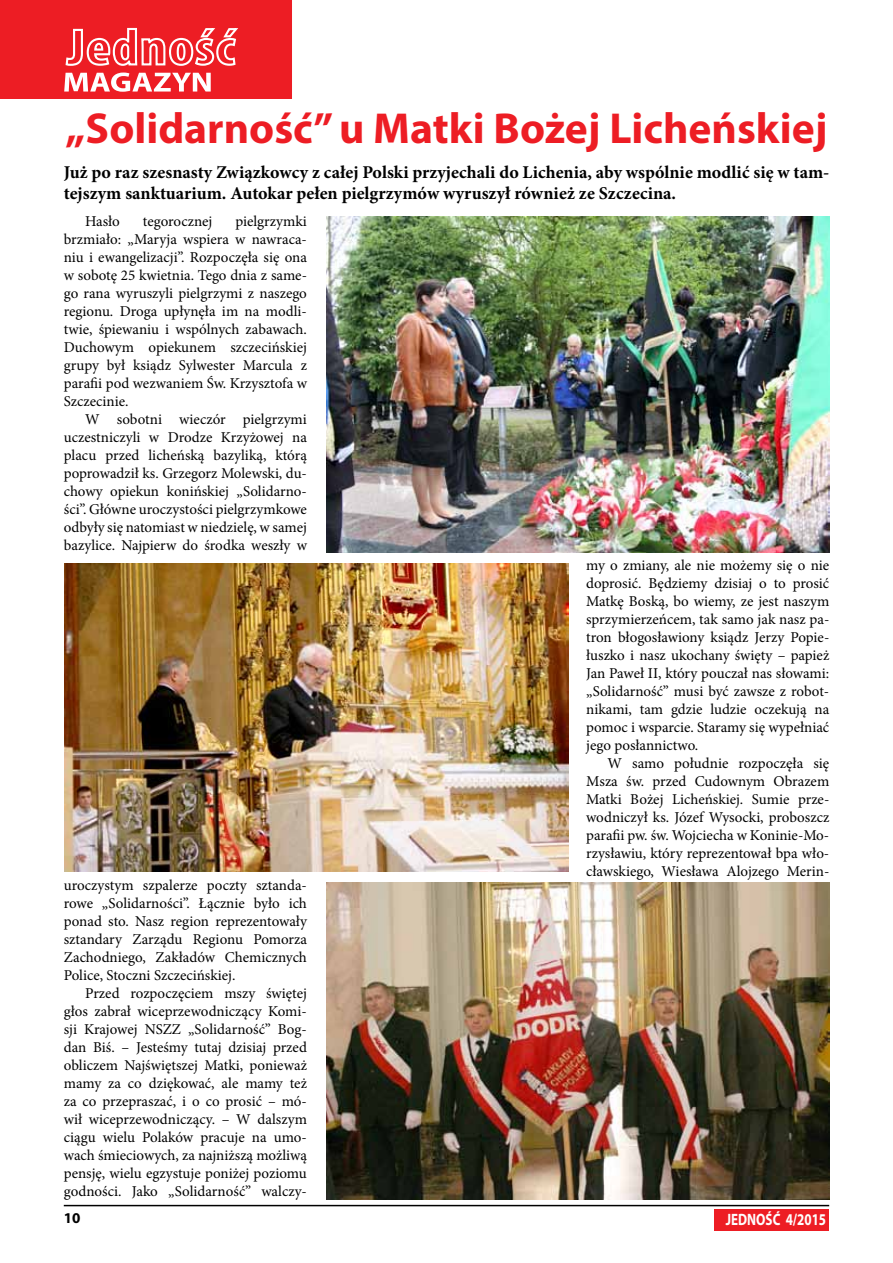
<style>
.page{position:relative;width:893px;height:1263px;background:#fff}
.page>*{position:absolute;margin:0;border:0;box-sizing:border-box;transform-origin:0 0}
.t1{font:700 43.5px "Myriad Pro";color:#ed1d24}
.t2{font:700 18px/21.6px "Minion Pro";color:#000}
.t3{font:700 16.5px "Myriad Pro";color:#fff;scale:.79 1}
.t4{font:15px/18px "Minion Pro";color:#000;text-align:justify}
.t5{font:700 15px "Myriad Pro";color:#000}
</style>
<div class="page">
<div style="left:714px;top:1209px;width:115px;height:21px;background:#ed1d24"></div>
<hr style="left:64px;top:1205px;width:765px;height:1px;background:#000">
<svg style="left:0;top:0;width:292px;height:99px;background:#ee363c"></svg>
<img style="left:64px;top:563px;width:504px;height:309px">
<img style="left:326px;top:217px;width:503px;height:335px">
<img style="left:326px;top:883px;width:503px;height:316px">
<h1 class="t1" style="left:66px;top:100px;width:763px">„Solidarność” u Matki Bożej Licheńskiej</h1>
<p class="t2" style="left:64px;top:161px;width:767px">Już po raz szesnasty Związkowcy z całej Polski przyjechali do Lichenia, aby wspólnie modlić się w tam&shy;tejszym sanktuarium. Autokar pełen pielgrzymów wyruszył również ze Szczecina.</p>
<p class="t4" style="left:85px;top:212px;width:36px">Hasło</p>
<p class="t4" style="left:143px;top:212px;width:71px">tegorocznej</p>
<p class="t4" style="left:64px;top:212px;width:245px;text-indent:172px">pielgrzymki brzmiało: „Maryja wspiera w nawraca&shy;niu i ewangelizacji”. Rozpoczęła się ona w sobotę 25 kwietnia. Tego dnia z same&shy;go rana wyruszyli pielgrzymi z naszego regionu. Droga upłynęła im na modli&shy;twie, śpiewaniu i wspólnych zabawach.<br>Duchowym opiekunem szczecińskiej grupy był ksiądz Sylwester Marcula z parafii pod wezwaniem Św. Krzysztofa w Szczecinie.</p>
<p class="t4" style="left:64px;top:410px;width:245px;text-indent:21px">W sobotni wieczór pielgrzymi uczestniczyli w Drodze Krzyżowej na placu przed licheńską bazyliką, którą poprowadził ks. Grzegorz Molewski, du&shy;chowy opiekun konińskiej „Solidarno&shy;ści”. Główne uroczystości pielgrzymkowe odbyły się natomiast w niedzielę, w samej bazylice. Najpierw do środka weszły w</p>
<p class="t4" style="left:64px;top:876px;width:245px">uroczystym szpalerze poczty sztanda&shy;rowe „Solidarności”. Łącznie było ich ponad sto. Nasz region reprezentowały sztandary Zarządu Regionu Pomorza Zachodniego, Zakładów Chemicznych Police, Stoczni Szczecińskiej.</p>
<p class="t4" style="left:64px;top:984px;width:245px;text-indent:21px">Przed rozpoczęciem mszy świętej głos zabrał wiceprzewodniczący Komi&shy;sji Krajowej NSZZ „Solidarność” Bog&shy;dan Biś. – Jesteśmy tutaj dzisiaj przed obliczem Najświętszej Matki, ponieważ mamy za co dziękować, ale mamy też za co przepraszać, i o co prosić – mó&shy;wił wiceprzewodniczący. – W dalszym ciągu wielu Polaków pracuje na umo&shy;wach śmieciowych, za najniższą możliwą pensję, wielu egzystuje poniżej poziomu godności. Jako „Solidarność” walczy-</p>
<p class="t4" style="left:586px;top:557px;width:245px">my o zmiany, ale nie możemy się o nie doprosić. Będziemy dzisiaj o to prosić Matkę Boską, bo wiemy, ze jest naszym sprzymierzeńcem, tak samo jak nasz pa&shy;tron błogosławiony ksiądz Jerzy Popie&shy;łuszko i nasz ukochany święty – papież Jan Paweł II, który pouczał nas słowami: „Solidarność” musi być zawsze z robot&shy;nikami, tam gdzie ludzie oczekują na pomoc i wsparcie. Staramy się wypełniać jego posłannictwo.</p>
<p class="t4" style="left:586px;top:755px;width:245px;text-indent:21px">W samo południe rozpoczęła się Msza św. przed Cudownym Obrazem Matki Bożej Licheńskiej. Sumie prze&shy;wodniczył ks. Józef Wysocki, proboszcz parafii pw. św. Wojciecha w Koninie-Mo&shy;rzysławiu, który reprezentował bpa wło&shy;cławskiego, Wiesława Alojzego Merin-</p>
<p class="t5" style="left:64px;top:1208px;width:18px">10</p>
<p class="t3" style="left:726px;top:1208px;width:128px">JEDNOŚĆ 4/2015</p>
</div>
